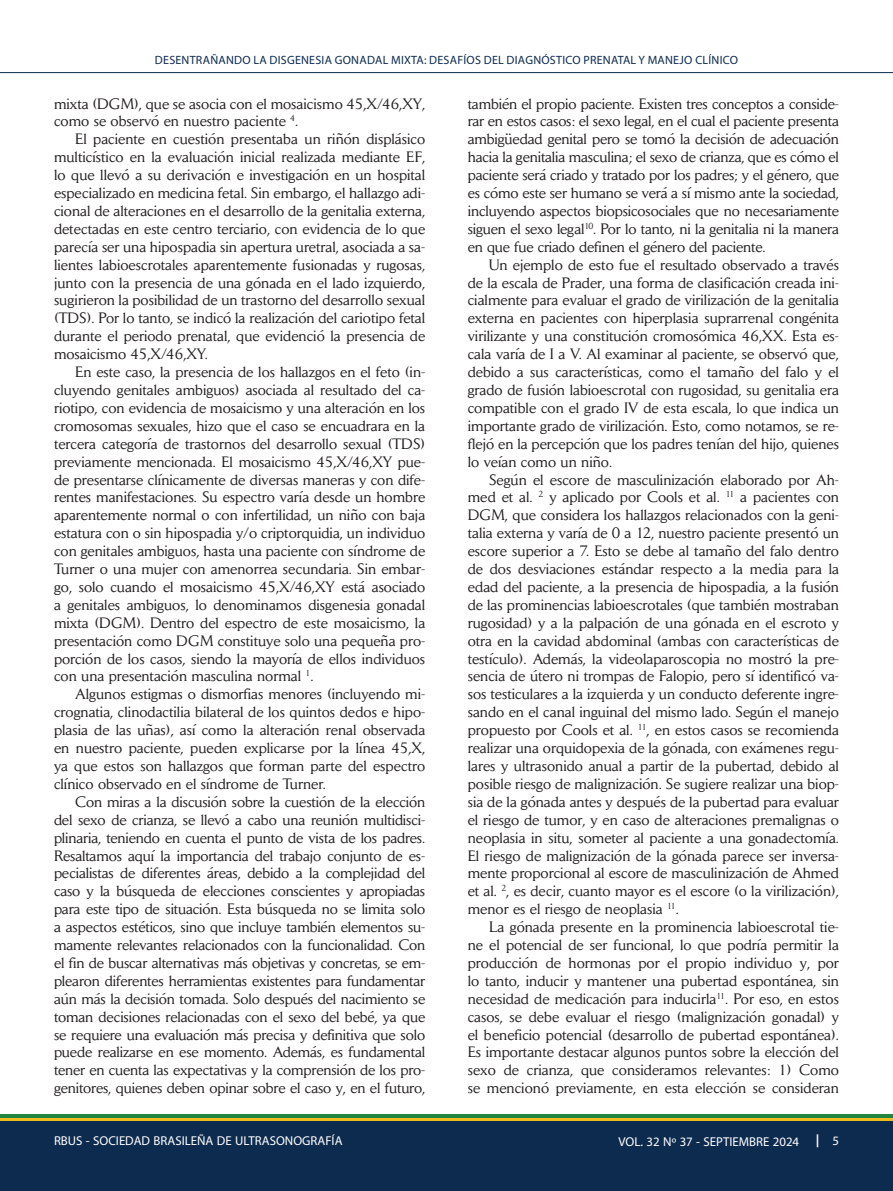
<style>
.page{position:relative;width:893px;height:1191px;background:#fff}
.page>*{position:absolute;margin:0;border:0;box-sizing:border-box;transform-origin:0 0}
.t1{font:18px "Myriad Arabic";color:#fff}
.t2{font:14.85px/17.9px "Daily News";color:#231f20;text-align:justify}
.t3{font:12px "Myriad Pro";letter-spacing:.02em;color:#0d2b4f}
.s1{font-weight:700}
</style>
<div class="page">
<div style="left:0;top:1120px;width:893px;height:71px;background:#0d2b4f"></div>
<hr style="left:0;top:1117px;width:893px;height:3px;background:#eebc1b">
<hr style="left:0;top:1114px;width:893px;height:3px;background:#208540">
<hr style="left:0;top:72px;width:893px;height:1px;background:#0d2b4f">
<p class="t3" style="left:155px;top:52px;width:585px">DESENTRAÑANDO LA DISGENESIA GONADAL MIXTA: DESAFÍOS DEL DIAGNÓSTICO PRENATAL Y MANEJO CLÍNICO</p>
<p class="t2" style="left:54px;top:94px;width:373px">mixta (DGM), que se asocia con el mosaicismo 45,X/46,XY, como se observó en nuestro paciente <sup>4</sup>.</p>
<p class="t2" style="left:54px;top:130px;width:373px;text-indent:21px">El paciente en cuestión presentaba un riñón displásico multicístico en la evaluación inicial realizada mediante EF, lo que llevó a su derivación e investigación en un hospital especializado en medicina fetal. Sin embargo, el hallazgo adi&shy;cional de alteraciones en el desarrollo de la genitalia externa, detectadas en este centro terciario, con evidencia de lo que parecía ser una hipospadia sin apertura uretral, asociada a sa&shy;lientes labioescrotales aparentemente fusionadas y rugosas, junto con la presencia de una gónada en el lado izquierdo, sugirieron la posibilidad de un trastorno del desarrollo sexual (TDS). Por lo tanto, se indicó la realización del cariotipo fetal durante el periodo prenatal, que evidenció la presencia de mosaicismo 45,X/46,XY.</p>
<p class="t2" style="left:54px;top:363px;width:373px;text-indent:21px">En este caso, la presencia de los hallazgos en el feto (in&shy;cluyendo genitales ambiguos) asociada al resultado del ca&shy;riotipo, con evidencia de mosaicismo y una alteración en los cromosomas sexuales, hizo que el caso se encuadrara en la tercera categoría de trastornos del desarrollo sexual (TDS) previamente mencionada. El mosaicismo 45,X/46,XY pue&shy;de presentarse clínicamente de diversas maneras y con dife&shy;rentes manifestaciones. Su espectro varía desde un hombre aparentemente normal o con infertilidad, un niño con baja estatura con o sin hipospadia y/o criptorquidia, un individuo con genitales ambiguos, hasta una paciente con síndrome de Turner o una mujer con amenorrea secundaria. Sin embar&shy;go, solo cuando el mosaicismo 45,X/46,XY está asociado a genitales ambiguos, lo denominamos disgenesia gonadal mixta (DGM). Dentro del espectro de este mosaicismo, la presentación como DGM constituye solo una pequeña pro&shy;porción de los casos, siendo la mayoría de ellos individuos con una presentación masculina normal <sup>1</sup>.</p>
<p class="t2" style="left:54px;top:685px;width:373px;text-indent:21px">Algunos estigmas o dismorfias menores (incluyendo mi&shy;crognatia, clinodactilia bilateral de los quintos dedos e hipo&shy;plasia de las uñas), así como la alteración renal observada en nuestro paciente, pueden explicarse por la línea 45,X, ya que estos son hallazgos que forman parte del espectro clínico observado en el síndrome de Turner.</p>
<p class="t2" style="left:54px;top:792px;width:373px;text-indent:21px">Con miras a la discusión sobre la cuestión de la elección del sexo de crianza, se llevó a cabo una reunión multidisci&shy;plinaria, teniendo en cuenta el punto de vista de los padres.<br>Resaltamos aquí la importancia del trabajo conjunto de es&shy;pecialistas de diferentes áreas, debido a la complejidad del caso y la búsqueda de elecciones conscientes y apropiadas para este tipo de situación. Esta búsqueda no se limita solo a aspectos estéticos, sino que incluye también elementos su&shy;mamente relevantes relacionados con la funcionalidad. Con el fin de buscar alternativas más objetivas y concretas, se em&shy;plearon diferentes herramientas existentes para fundamentar aún más la decisión tomada. Solo después del nacimiento se toman decisiones relacionadas con el sexo del bebé, ya que se requiere una evaluación más precisa y definitiva que solo puede realizarse en ese momento. Además, es fundamental tener en cuenta las expectativas y la comprensión de los pro&shy;genitores, quienes deben opinar sobre el caso y, en el futuro,</p>
<p class="t2" style="left:468px;top:94px;width:373px">también el propio paciente. Existen tres conceptos a conside&shy;rar en estos casos: el sexo legal, en el cual el paciente presenta ambigüedad genital pero se tomó la decisión de adecuación hacia la genitalia masculina; el sexo de crianza, que es cómo el paciente será criado y tratado por los padres; y el género, que es cómo este ser humano se verá a sí mismo ante la sociedad, incluyendo aspectos biopsicosociales que no necesariamente siguen el sexo legal<sup>10</sup>. Por lo tanto, ni la genitalia ni la manera en que fue criado definen el género del paciente.</p>
<p class="t2" style="left:468px;top:255px;width:373px;text-indent:21px">Un ejemplo de esto fue el resultado observado a través de la escala de Prader, una forma de clasificación creada ini&shy;cialmente para evaluar el grado de virilización de la genitalia externa en pacientes con hiperplasia suprarrenal congénita virilizante y una constitución cromosómica 46,XX. Esta es&shy;cala varía de I a V. Al examinar al paciente, se observó que, debido a sus características, como el tamaño del falo y el grado de fusión labioescrotal con rugosidad, su genitalia era compatible con el grado IV de esta escala, lo que indica un importante grado de virilización. Esto, como notamos, se re&shy;flejó en la percepción que los padres tenían del hijo, quienes lo veían como un niño.</p>
<p class="t2" style="left:468px;top:470px;width:373px;text-indent:21px">Según el escore de masculinización elaborado por Ah&shy;med et al. <sup>2</sup> y aplicado por Cools et al. <sup>11</sup> a pacientes con DGM, que considera los hallazgos relacionados con la geni&shy;talia externa y varía de 0 a 12, nuestro paciente presentó un escore superior a 7. Esto se debe al tamaño del falo dentro de dos desviaciones estándar respecto a la media para la edad del paciente, a la presencia de hipospadia, a la fusión de las prominencias labioescrotales (que también mostraban rugosidad) y a la palpación de una gónada en el escroto y otra en la cavidad abdominal (ambas con características de testículo). Además, la videolaparoscopia no mostró la pre&shy;sencia de útero ni trompas de Falopio, pero sí identificó va&shy;sos testiculares a la izquierda y un conducto deferente ingre&shy;sando en el canal inguinal del mismo lado. Según el manejo propuesto por Cools et al. <sup>11</sup>, en estos casos se recomienda realizar una orquidopexia de la gónada, con exámenes regu&shy;lares y ultrasonido anual a partir de la pubertad, debido al posible riesgo de malignización. Se sugiere realizar una biop&shy;sia de la gónada antes y después de la pubertad para evaluar el riesgo de tumor, y en caso de alteraciones premalignas o neoplasia in situ, someter al paciente a una gonadectomía.<br>El riesgo de malignización de la gónada parece ser inversa&shy;mente proporcional al escore de masculinización de Ahmed et al. <sup>2</sup>, es decir, cuanto mayor es el escore (o la virilización), menor es el riesgo de neoplasia <sup>11</sup>.</p>
<p class="t2" style="left:468px;top:918px;width:373px;text-indent:21px">La gónada presente en la prominencia labioescrotal tie&shy;ne el potencial de ser funcional, lo que podría permitir la producción de hormonas por el propio individuo y, por lo tanto, inducir y mantener una pubertad espontánea, sin necesidad de medicación para inducirla<sup>11</sup>. Por eso, en estos casos, se debe evaluar el riesgo (malignización gonadal) y el beneficio potencial (desarrollo de pubertad espontánea).<br>Es importante destacar algunos puntos sobre la elección del sexo de crianza, que consideramos relevantes: 1) Como se mencionó previamente, en esta elección se consideran</p>
<p class="t1" style="left:54px;top:1128px;width:290px">RBUS - SOCIEDAD BRASILEÑA DE ULTRASONOGRAFÍA</p>
<p class="t1" style="left:618px;top:1129px;width:222px">VOL. 32 Nº 37 - SEPTIEMBRE 2024 <span class="s1">|</span> 5</p>
</div>
